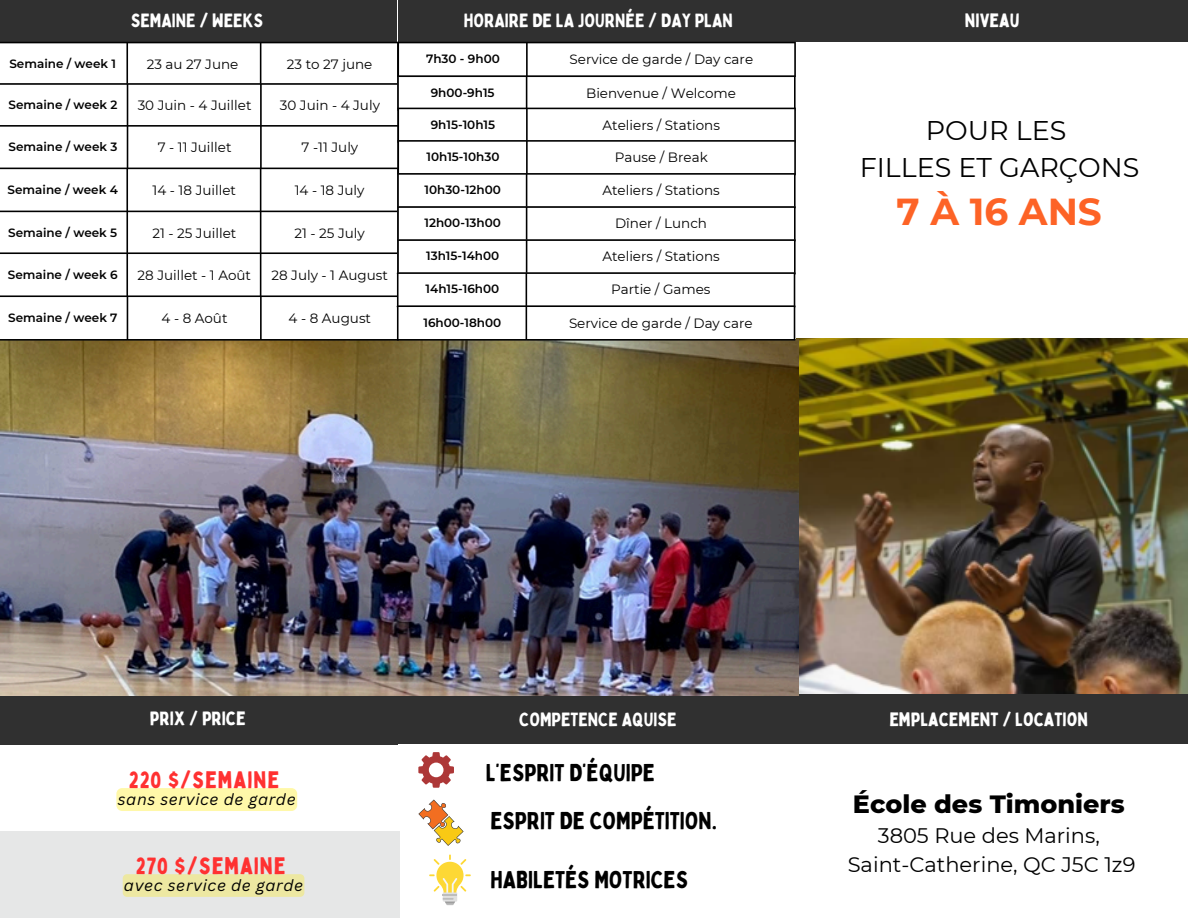
<style>
.page{position:relative;width:1188px;height:918px;background:#fff}
.page>*{position:absolute;margin:0;border:0;box-sizing:border-box;transform-origin:0 0}
.t1{font:700 37.5px "Montserrat";color:#fd6326}
.t2{font:27px/37.2px "Montserrat";color:#000;text-align:center}
.t3{font:800 25.5px "Montserrat";color:#000}
.t4{font:24px "Bobby Jones";color:#000}
.t5{font:23.25px "Bobby Jones";letter-spacing:.04em;color:#ff3131}
.t6{font:21px/29.2px "Montserrat";color:#000;text-align:center}
.t7{font:18.9px "Bobby Jones";color:#fff}
.t8{font:italic 15.75px "Canva Sans";letter-spacing:.04em;color:#000}
.t9{font:13.5px "Montserrat";color:#020202}
.t10{font:600 12px "Montserrat";color:#020202}
</style>
<div class="page">
<div style="left:0;top:0;width:397px;height:42px;background:#303030"></div>
<div style="left:398px;top:0;width:400px;height:42px;background:#303030"></div>
<div style="left:0;top:695px;width:397px;height:49px;background:#303030"></div>
<div style="left:0;top:831px;width:399px;height:87px;background:#e6e7e7"></div>
<img style="left:797px;top:338px;width:391px;height:356px">
<div style="left:397px;top:694px;width:401px;height:50px;background:#303030"></div>
<div style="left:793px;top:694px;width:395px;height:50px;background:#303030"></div>
<div style="left:797px;top:0;width:391px;height:42px;background:#303030"></div>
<img style="left:0;top:340px;width:799px;height:355px">
<svg style="left:418px;top:752px;width:36px;height:36px"></svg>
<svg style="left:418px;top:800px;width:45px;height:46px"></svg>
<hr style="left:0;top:339px;width:399px;height:2px;background:#000">
<hr style="left:794px;top:77px;width:2px;height:32px;background:#000">
<hr style="left:794px;top:109px;width:2px;height:32px;background:#000">
<hr style="left:794px;top:142px;width:2px;height:32px;background:#000">
<hr style="left:397px;top:140px;width:399px;height:2px;background:#000">
<hr style="left:794px;top:175px;width:2px;height:32px;background:#000">
<hr style="left:397px;top:173px;width:399px;height:2px;background:#000">
<hr style="left:794px;top:208px;width:2px;height:32px;background:#000">
<hr style="left:397px;top:206px;width:399px;height:2px;background:#000">
<hr style="left:794px;top:241px;width:2px;height:32px;background:#000">
<hr style="left:397px;top:239px;width:399px;height:2px;background:#000">
<hr style="left:397px;top:273px;width:399px;height:1px;background:#000">
<hr style="left:397px;top:339px;width:398px;height:2px;background:#000">
<svg style="left:0;top:42px;width:795px;height:297px"></svg>
<hr style="left:397px;top:43px;width:2px;height:32px;background:#000">
<hr style="left:526px;top:43px;width:2px;height:32px;background:#000">
<hr style="left:794px;top:43px;width:2px;height:32px;background:#000">
<hr style="left:397px;top:42px;width:399px;height:1px;background:#000">
<hr style="left:397px;top:75px;width:399px;height:2px;background:#000">
<svg style="left:429px;top:855px;width:42px;height:50px"></svg>
<div style="left:116px;top:788px;width:181px;height:23px;background:#fff8a9;border-radius:6px"></div>
<div style="left:123px;top:874px;width:181px;height:23px;background:#ede8a2"></div>
<h4 class="t7" style="left:131px;top:8px;width:134px">SEMAINE / WEEKS</h4>
<h4 class="t7" style="left:464px;top:8px;width:271px">HORAIRE DE LA JOURNÉE / DAY PLAN</h4>
<p class="t10" style="left:9px;top:56px;width:108px">Semaine / week 1</p>
<p class="t9" style="left:147px;top:56px;width:93px">23 au 27 June</p>
<p class="t9" style="left:287px;top:56px;width:87px">23 to 27 june</p>
<p class="t10" style="left:8px;top:98px;width:111px">Semaine / week 2</p>
<p class="t9" style="left:138px;top:97px;width:115px">30 Juin - 4 Juillet</p>
<p class="t9" style="left:280px;top:97px;width:102px">30 Juin - 4 July</p>
<p class="t10" style="left:8px;top:140px;width:111px">Semaine / week 3</p>
<h1 class="t9" style="left:158px;top:139px;width:75px">7 - 11 Juillet</h1>
<p class="t9" style="left:302px;top:139px;width:58px">7 -11 July</p>
<p class="t10" style="left:8px;top:182px;width:112px">Semaine / week 4</p>
<p class="t9" style="left:153px;top:182px;width:85px">14 - 18 Juillet</p>
<p class="t9" style="left:295px;top:182px;width:71px">14 - 18 July</p>
<p class="t10" style="left:8px;top:225px;width:111px">Semaine / week 5</p>
<p class="t9" style="left:152px;top:225px;width:85px">21 - 25 Juillet</p>
<p class="t9" style="left:294px;top:225px;width:72px">21 - 25 July</p>
<p class="t10" style="left:8px;top:267px;width:111px">Semaine / week 6</p>
<p class="t9" style="left:138px;top:266px;width:115px">28 Juillet - 1 Août</p>
<p class="t9" style="left:271px;top:266px;width:118px">28 July - 1 August</p>
<p class="t10" style="left:8px;top:310px;width:111px">Semaine / week 7</p>
<p class="t9" style="left:162px;top:309px;width:68px">4 - 8 Août</p>
<p class="t9" style="left:289px;top:309px;width:84px">4 - 8 August</p>
<h4 class="t10" style="left:426px;top:51px;width:75px">7h30 - 9h00</h4>
<h5 class="t9" style="left:570px;top:51px;width:185px">Service de garde / Day care</h5>
<p class="t10" style="left:431px;top:85px;width:65px">9h00-9h15</p>
<p class="t9" style="left:586px;top:84px;width:151px">Bienvenue / Welcome</p>
<p class="t10" style="left:431px;top:117px;width:66px">9h15-10h15</p>
<p class="t9" style="left:603px;top:117px;width:119px">Ateliers / Stations</p>
<p class="t10" style="left:426px;top:150px;width:74px">10h15-10h30</p>
<p class="t9" style="left:615px;top:149px;width:94px">Pause / Break</p>
<p class="t10" style="left:424px;top:183px;width:78px">10h30-12h00</p>
<p class="t9" style="left:602px;top:182px;width:119px">Ateliers / Stations</p>
<p class="t10" style="left:424px;top:216px;width:78px">12h00-13h00</p>
<p class="t9" style="left:615px;top:215px;width:94px">Dîner / Lunch</p>
<p class="t10" style="left:426px;top:249px;width:75px">13h15-14h00</p>
<p class="t9" style="left:602px;top:248px;width:119px">Ateliers / Stations</p>
<p class="t10" style="left:426px;top:282px;width:75px">14h15-16h00</p>
<p class="t9" style="left:611px;top:281px;width:101px">Partie / Games</p>
<p class="t10" style="left:424px;top:315px;width:79px">16h00-18h00</p>
<p class="t9" style="left:569px;top:314px;width:185px">Service de garde / Day care</p>
<p class="t7" style="left:965px;top:8px;width:56px">NIVEAU</p>
<h3 class="t2" style="left:860px;top:112px;width:281px">POUR LES<br>FILLES ET GARÇONS</h3>
<h3 class="t1" style="left:897px;top:189px;width:207px">7 À 16 ANS</h3>
<h5 class="t7" style="left:150px;top:707px;width:97px">PRIX / PRICE</h5>
<p class="t7" style="left:519px;top:707px;width:159px">COMPETENCE AQUISE</p>
<h5 class="t5" style="left:129px;top:765px;width:152px">220 $/SEMAINE</h5>
<h5 class="t8" style="left:118px;top:789px;width:179px">sans service de garde</h5>
<h2 class="t5" style="left:136px;top:851px;width:151px">270 $/SEMAINE</h2>
<p class="t8" style="left:124px;top:875px;width:181px">avec service de garde</p>
<p class="t4" style="left:486px;top:757px;width:171px">L’ESPRIT D’ÉQUIPE</p>
<p class="t4" style="left:491px;top:806px;width:228px">ESPRIT DE COMPÉTITION.</p>
<h2 class="t4" style="left:491px;top:864px;width:199px">HABILETÉS MOTRICES</h2>
<p class="t7" style="left:889px;top:707px;width:200px">EMPLACEMENT / LOCATION</p>
<p class="t3" style="left:853px;top:788px;width:273px">École des Timoniers</p>
<p class="t6" style="left:848px;top:821px;width:289px">3805 Rue des Marins,<br>Saint-Catherine, QC J5C 1z9</p>
</div>
